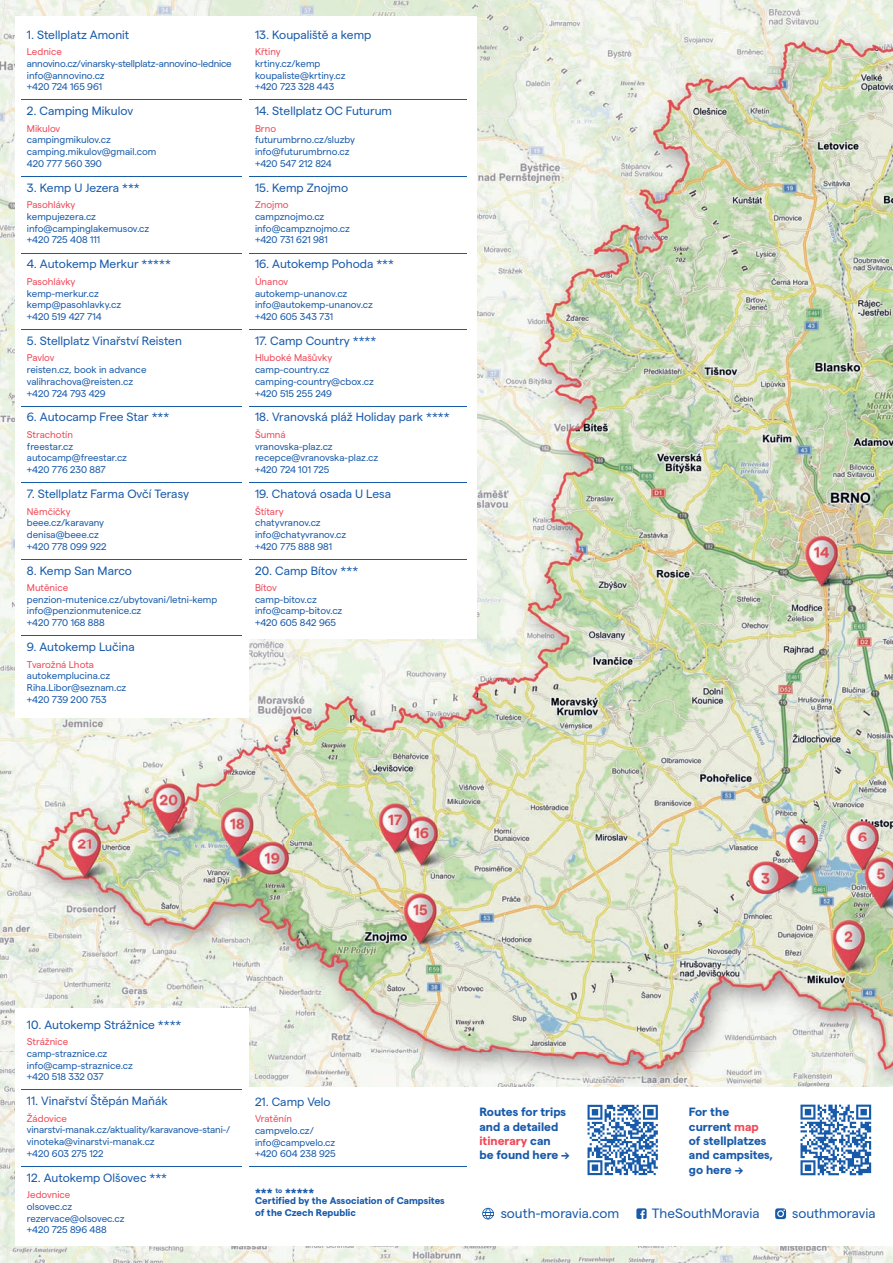
<style>
.page{position:relative;width:893px;height:1263px;background:#fff}
.page>*{position:absolute;margin:0;border:0;box-sizing:border-box;transform-origin:0 0}
.t1{font:13.5px "Matter";color:#185aaa}
.t2{font:12px "Matter";color:#185aaa}
.t3{font:700 12px/14.4px "Matter SQ";color:#185aaa}
.t4{font:700 12px "Matter";color:#185aaa}
.t5{font:9.75px/11.7px "Matter";color:#185aaa}
.t6{font:9.75px "Matter";color:#ef4858}
.t7{font:9.75px/11.7px "Matter";letter-spacing:-.02em;color:#185aaa}
.t8{font:700 9.75px/11.7px "Matter";color:#185aaa}
.s1{color:#ef4858}
</style>
<div class="page">
<img style="left:0;top:0;width:893px;height:1263px">
<div style="left:249px;top:1087px;width:644px;height:159px;background:#fff"></div>
<svg style="left:482px;top:1208px;width:12px;height:11px"></svg>
<svg style="left:636px;top:1208px;width:11px;height:11px"></svg>
<svg style="left:775px;top:1208px;width:11px;height:11px"></svg>
<svg style="left:800px;top:1104px;width:71px;height:71px"></svg>
<svg style="left:587px;top:1105px;width:71px;height:70px"></svg>
<div style="left:16px;top:16px;width:233px;height:702px;background:#fff"></div>
<div style="left:249px;top:16px;width:228px;height:622px;background:#fff"></div>
<div style="left:16px;top:1008px;width:233px;height:238px;background:#fff"></div>
<hr style="left:21px;top:100px;width:221px;height:1px;background:#185aaa">
<hr style="left:21px;top:176px;width:221px;height:1px;background:#185aaa">
<hr style="left:21px;top:253px;width:221px;height:1px;background:#185aaa">
<hr style="left:21px;top:329px;width:221px;height:1px;background:#185aaa">
<hr style="left:21px;top:406px;width:221px;height:1px;background:#185aaa">
<hr style="left:21px;top:482px;width:221px;height:1px;background:#185aaa">
<hr style="left:21px;top:559px;width:221px;height:1px;background:#185aaa">
<hr style="left:21px;top:635px;width:221px;height:1px;background:#185aaa">
<hr style="left:21px;top:1090px;width:221px;height:1px;background:#185aaa">
<hr style="left:21px;top:1166px;width:221px;height:1px;background:#185aaa">
<hr style="left:249px;top:100px;width:218px;height:1px;background:#185aaa">
<hr style="left:249px;top:176px;width:218px;height:1px;background:#185aaa">
<hr style="left:249px;top:253px;width:218px;height:1px;background:#185aaa">
<hr style="left:249px;top:329px;width:218px;height:1px;background:#185aaa">
<hr style="left:249px;top:406px;width:218px;height:1px;background:#185aaa">
<hr style="left:249px;top:482px;width:218px;height:1px;background:#185aaa">
<hr style="left:249px;top:559px;width:218px;height:1px;background:#185aaa">
<hr style="left:249px;top:1167px;width:218px;height:1px;background:#185aaa">
<p class="t2" style="left:27px;top:26px;width:104px">1. Stellplatz Amonit</p>
<p class="t6" style="left:27px;top:45px;width:37px">Lednice</p>
<p class="t7" style="left:27px;top:57px;width:206px">annovino.cz/vinarsky-stellplatz-annovino-lednice info@annovino.cz<br>+420 724 165 961</p>
<p class="t2" style="left:27px;top:102px;width:108px">2. Camping Mikulov</p>
<p class="t6" style="left:27px;top:121px;width:35px">Mikulov</p>
<p class="t5" style="left:27px;top:133px;width:131px">campingmikulov.cz camping.mikulov@gmail.com<br>420 777 560 390</p>
<p class="t2" style="left:27px;top:179px;width:114px">3. Kemp U Jezera ***</p>
<p class="t6" style="left:27px;top:198px;width:50px">Pasohlávky</p>
<p class="t5" style="left:27px;top:210px;width:124px">kempujezera.cz info@campinglakemusov.cz +420 725 408 111</p>
<p class="t2" style="left:27px;top:255px;width:146px">4. Autokemp Merkur *****</p>
<p class="t6" style="left:27px;top:274px;width:50px">Pasohlávky</p>
<p class="t5" style="left:27px;top:286px;width:96px">kemp-merkur.cz kemp@pasohlavky.cz +420 519 427 714</p>
<p class="t2" style="left:27px;top:332px;width:157px">5. Stellplatz Vinařství Reisten</p>
<p class="t6" style="left:27px;top:351px;width:29px">Pavlov</p>
<p class="t5" style="left:27px;top:363px;width:121px">reisten.cz, book in advance valihrachova@reisten.cz +420 724 793 429</p>
<p class="t2" style="left:27px;top:408px;width:144px">6. Autocamp Free Star ***</p>
<p class="t6" style="left:27px;top:427px;width:48px">Strachotín</p>
<p class="t5" style="left:27px;top:440px;width:102px">freestar.cz autocamp@freestar.cz +420 776 230 887</p>
<p class="t2" style="left:27px;top:485px;width:164px">7. Stellplatz Farma Ovčí Terasy</p>
<p class="t6" style="left:27px;top:504px;width:45px">Němčičky</p>
<p class="t5" style="left:27px;top:516px;width:81px">beee.cz/karavany denisa@beee.cz +420 778 099 922</p>
<p class="t2" style="left:27px;top:561px;width:107px">8. Kemp San Marco</p>
<p class="t6" style="left:27px;top:580px;width:43px">Mutěnice</p>
<p class="t5" style="left:27px;top:593px;width:192px">penzion-mutenice.cz/ubytovani/letni-kemp info@penzionmutenice.cz<br>+420 770 168 888</p>
<p class="t2" style="left:27px;top:638px;width:109px">9. Autokemp Lučina</p>
<p class="t6" style="left:27px;top:657px;width:69px">Tvarožná Lhota</p>
<p class="t5" style="left:27px;top:669px;width:101px">autokemplucina.cz<br>Riha.Libor@seznam.cz +420 739 200 753</p>
<p class="t2" style="left:255px;top:26px;width:118px">13. Koupaliště a kemp</p>
<p class="t6" style="left:255px;top:45px;width:27px">Křtiny</p>
<p class="t5" style="left:255px;top:57px;width:92px">krtiny.cz/kemp koupaliste@krtiny.cz +420 723 328 443</p>
<p class="t2" style="left:255px;top:102px;width:139px">14. Stellplatz OC Futurum</p>
<p class="t6" style="left:255px;top:121px;width:23px">Brno</p>
<p class="t5" style="left:255px;top:133px;width:102px">futurumbrno.cz/sluzby info@futurumbrno.cz +420 547 212 824</p>
<p class="t2" style="left:255px;top:179px;width:95px">15. Kemp Znojmo</p>
<p class="t6" style="left:255px;top:198px;width:35px">Znojmo</p>
<p class="t5" style="left:255px;top:210px;width:96px">campznojmo.cz info@campznojmo.cz +420 731 621 981</p>
<p class="t2" style="left:255px;top:255px;width:141px">16. Autokemp Pohoda ***</p>
<p class="t6" style="left:255px;top:274px;width:35px">Únanov</p>
<p class="t5" style="left:255px;top:286px;width:119px">autokemp-unanov.cz info@autokemp-unanov.cz +420 605 343 731</p>
<p class="t2" style="left:255px;top:332px;width:123px">17. Camp Country ****</p>
<p class="t6" style="left:255px;top:351px;width:79px">Hluboké Mašůvky</p>
<p class="t5" style="left:255px;top:363px;width:120px">camp-country.cz camping-country@cbox.cz +420 515 255 249</p>
<p class="t2" style="left:255px;top:408px;width:196px">18. Vranovská pláž Holiday park ****</p>
<p class="t6" style="left:255px;top:427px;width:32px">Šumná</p>
<p class="t5" style="left:255px;top:440px;width:125px">vranovska-plaz.cz recepce@vranovska-plaz.cz +420 724 101 725</p>
<p class="t2" style="left:255px;top:485px;width:138px">19. Chatová osada U Lesa</p>
<p class="t6" style="left:255px;top:504px;width:30px">Štítary</p>
<p class="t5" style="left:255px;top:516px;width:93px">chatyvranov.cz info@chatyvranov.cz +420 775 888 981</p>
<p class="t2" style="left:255px;top:561px;width:105px">20. Camp Bítov ***</p>
<p class="t6" style="left:255px;top:580px;width:23px">Bítov</p>
<p class="t5" style="left:255px;top:593px;width:89px">camp-bitov.cz info@camp-bitov.cz +420 605 842 965</p>
<p class="t2" style="left:27px;top:1016px;width:156px">10. Autokemp Strážnice ****</p>
<p class="t6" style="left:27px;top:1035px;width:43px">Strážnice</p>
<p class="t5" style="left:27px;top:1047px;width:108px">camp-straznice.cz info@camp-straznice.cz +420 518 332 037</p>
<p class="t2" style="left:27px;top:1092px;width:143px">11. Vinařství Štěpán Maňák</p>
<p class="t6" style="left:27px;top:1111px;width:42px">Žádovice</p>
<p class="t5" style="left:27px;top:1123px;width:205px">vinarstvi-manak.cz/aktuality/karavanove-stani-/ vinoteka@vinarstvi-manak.cz<br>+420 603 275 122</p>
<p class="t2" style="left:27px;top:1169px;width:142px">12. Autokemp Olšovec ***</p>
<p class="t6" style="left:27px;top:1188px;width:45px">Jedovnice</p>
<p class="t5" style="left:27px;top:1200px;width:99px">olsovec.cz rezervace@olsovec.cz +420 725 896 488</p>
<p class="t2" style="left:255px;top:1093px;width:77px">21. Camp Velo</p>
<p class="t6" style="left:255px;top:1112px;width:38px">Vratěnín</p>
<p class="t5" style="left:255px;top:1124px;width:82px">campvelo.cz/ info@campvelo.cz +420 604 238 925</p>
<p class="t4" style="left:255px;top:1183px;width:61px">*** <sup>to</sup> *****</p>
<p class="t8" style="left:255px;top:1194px;width:191px">Certified by the Association of Campsites of the Czech Republic</p>
<p class="t3" style="left:479px;top:1104px;width:92px">Routes for trips and a detailed <span class="s1">itinerary</span> can<br>be found here →</p>
<p class="t3" style="left:689px;top:1104px;width:86px">For the current <span class="s1">map </span>of stellplatzes and campsites, go here →</p>
<h1 class="t1" style="left:501px;top:1203px;width:120px">south-moravia.com</h1>
<h1 class="t1" style="left:652px;top:1203px;width:109px">TheSouthMoravia</h1>
<h1 class="t1" style="left:792px;top:1203px;width:85px">southmoravia</h1>
</div>
